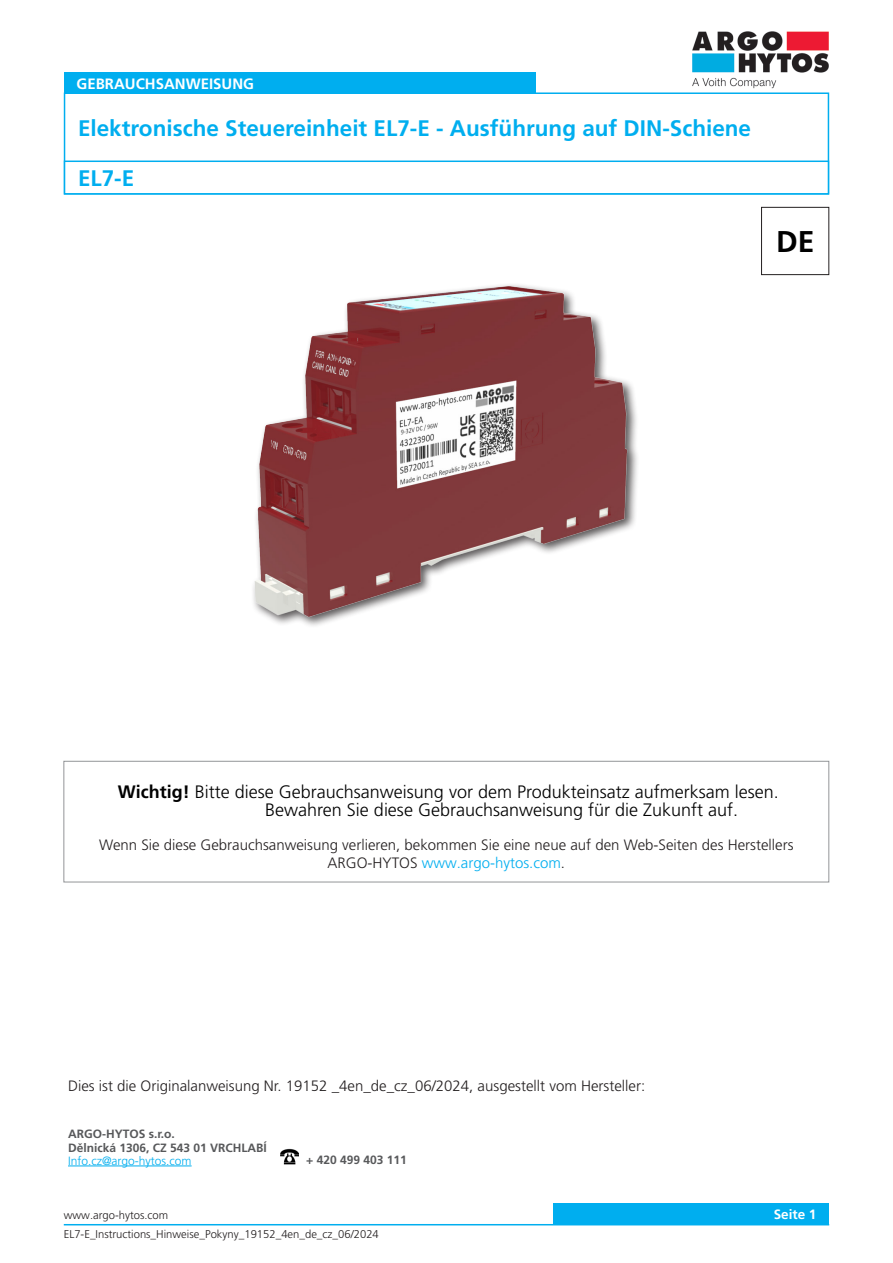
<style>
.page{position:relative;width:893px;height:1263px;background:#fff}
.page>*{position:absolute;margin:0;border:0;box-sizing:border-box;transform-origin:0 0}
._03_Headline_NAVOD_j{font:700 30px "Frutiger LT Pro";color:#000}
._01_Headline_blue{font:700 22.5px "Frutiger LT Pro";color:#00aeef}
._03_Headline_dulezit{font:300 18px/18px "Frutiger LT Pro";color:#000}
._06_Text_10{font:300 15px/18px "Frutiger LT Pro";color:#231f20;text-align:center}
._03_Headline_white{font:700 15px "Frutiger LT Pro";color:#fff}
.t1{font:700 13.5px "Frutiger LT Pro";color:#fff}
._05_Subline_Copytext{font:700 12px "Frutiger LT Pro";color:#57585a}
._06_Text_www{font:300 12px "Frutiger LT Pro";color:#00aeef}
.t2{font:300 11.25px "Frutiger LT Pro";color:#231f20}
.s1{font-weight:700}
.s2{color:#00aeef}
</style>
<div class="page">
<div style="left:553px;top:1203px;width:276px;height:22px;background:#00aeef"></div>
<hr style="left:64px;top:1224px;width:765px;height:1px;background:#00aeef">
<div style="left:761px;top:207px;width:68px;height:68px;border:1px solid #231f20"></div>
<div style="left:251px;top:282px;width:388px;height:346px;background:#231f20;opacity:.75"></div>
<img style="left:251px;top:282px;width:381px;height:343px">
<img style="left:280px;top:1148px;width:19px;height:17px">
<hr style="left:68px;top:1165px;width:124px;height:1px;background:#00aeef">
<div style="left:63px;top:761px;width:766px;height:121px;border:1px solid #939598"></div>
<div style="left:64px;top:92px;width:765px;height:103px;border:2px solid #00aeef"></div>
<div style="left:64px;top:72px;width:471px;height:22px;background:#00aeef"></div>
<div style="left:64px;top:161px;width:765px;height:34px;border:2px solid #00aeef"></div>
<img style="left:692px;top:31px;width:137px;height:57px">
<p class="_03_Headline_white" style="left:77px;top:75px;width:179px">GEBRAUCHSANWEISUNG</p>
<p class="_01_Headline_blue" style="left:78px;top:115px;width:675px">Elektronische Steuereinheit EL7-E - Ausführung auf DIN-Schiene</p>
<p class="_01_Headline_blue" style="left:78px;top:165px;width:58px">EL7-E</p>
<p class="_03_Headline_NAVOD_j" style="left:776px;top:224px;width:40px">DE</p>
<p class="_03_Headline_dulezit" style="left:265px;top:783px;width:515px;text-indent:-147px"><span class="s1">Wichtig!</span> Bitte diese Gebrauchsanweisung vor dem Produkteinsatz aufmerksam lesen.<br>Bewahren Sie diese Gebrauchsanweisung für die Zukunft auf.</p>
<p class="_06_Text_10" style="left:99px;top:836px;width:696px">Wenn Sie diese Gebrauchsanweisung verlieren, bekommen Sie eine neue auf den Web-Seiten des Herstellers<br>ARGO-HYTOS <span class="s2">www.argo-hytos.com</span>.</p>
<p class="_06_Text_10" style="left:68px;top:1077px;width:579px">Dies ist die Originalanweisung Nr. 19152 _4en_de_cz_06/2024, ausgestellt vom Hersteller:</p>
<p class="_05_Subline_Copytext" style="left:68px;top:1126px;width:108px">ARGO-HYTOS s.r.o.</p>
<p class="_05_Subline_Copytext" style="left:68px;top:1141px;width:200px">Dělnická 1306, CZ 543 01 VRCHLABÍ</p>
<p class="_06_Text_www" style="left:68px;top:1153px;width:125px">Info.cz@argo-hytos.com</p>
<p class="_05_Subline_Copytext" style="left:306px;top:1153px;width:102px">+ 420 499 403 111</p>
<p class="t2" style="left:64px;top:1209px;width:106px">www.argo-hytos.com</p>
<p class="t1" style="left:774px;top:1206px;width:44px">Seite 1</p>
<p class="t2" style="left:64px;top:1227px;width:317px">EL7-E_Instructions_Hinweise_Pokyny_19152_4en_de_cz_06/2024</p>
</div>
